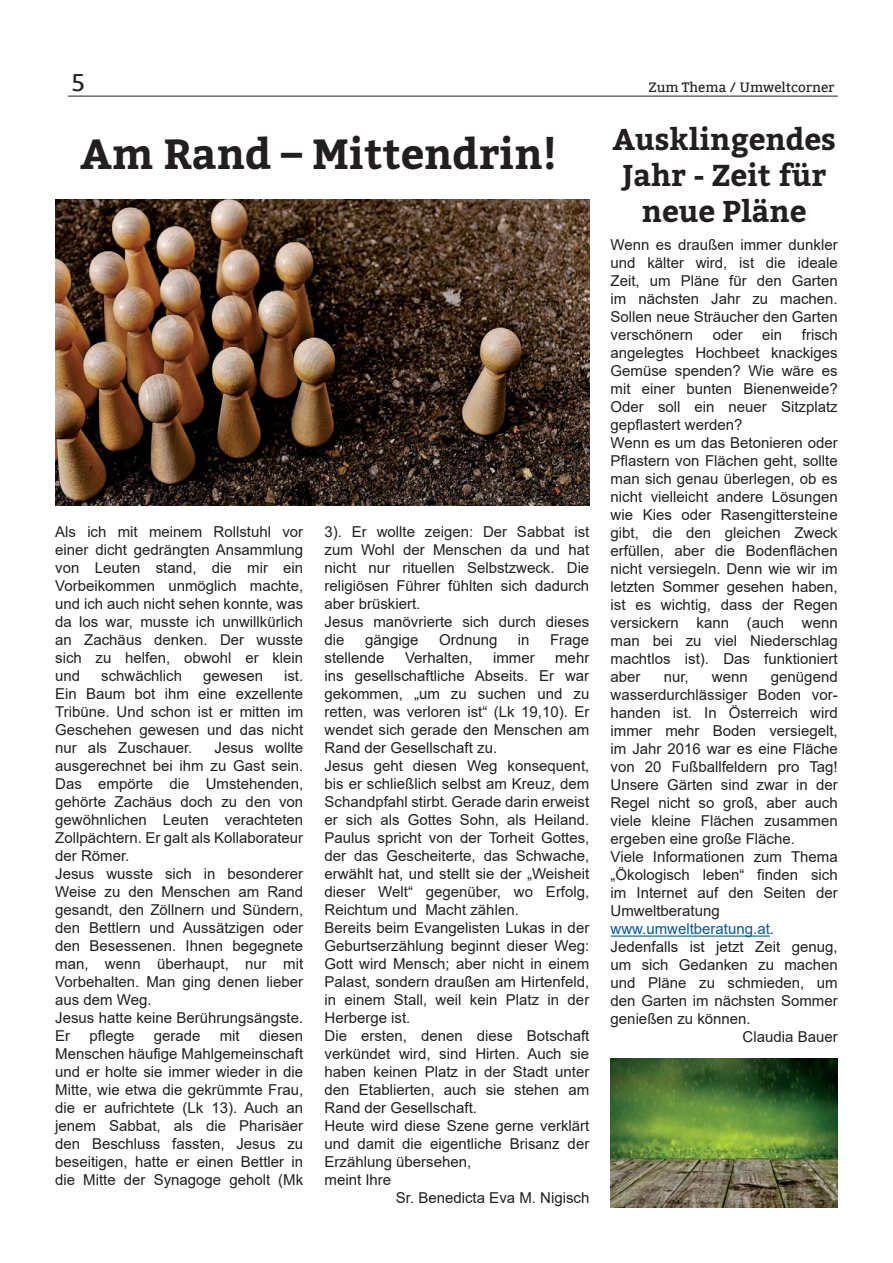
<style>
.page{position:relative;width:893px;height:1263px;background:#fff}
.page>*{position:absolute;margin:0;border:0;box-sizing:border-box;transform-origin:0 0}
.t1{font:700 42px "Bitter";color:#231f20}
.t2{font:700 30px/36px "Bitter";color:#231f20;text-align:center}
.t3{font:24px "Bitter";color:#231f20}
.t4{font:15px/18px "Arial";color:#231f20;text-align:justify}
.t5{font:15px "Arial";color:#0058a8}
.t6{font:13.5px "Bitter";color:#231f20}
.s1{color:#231f20}
</style>
<div class="page">
<hr style="left:68px;top:96px;width:770px;height:1px;background:#231f20">
<hr style="left:611px;top:936px;width:159px;height:1px;background:#0058a8">
<img style="left:56px;top:200px;width:533px;height:306px">
<img style="left:611px;top:1059px;width:227px;height:148px">
<h3 class="t3" style="left:72px;top:69px;width:14px">5</h3>
<p class="t6" style="left:648px;top:79px;width:188px">Zum Thema / Umweltcorner</p>
<h1 class="t1" style="left:80px;top:123px;width:478px">Am Rand – Mittendrin!</h1>
<h2 class="t2" style="left:612px;top:119px;width:225px">Ausklingendes<br>Jahr - Zeit für neue Pläne</h2>
<p class="t4" style="left:611px;top:236px;width:229px">Wenn es draußen immer dunkler und kälter wird, ist die ideale Zeit, um Pläne für den Garten im nächsten Jahr zu machen.<br>Sollen neue Sträucher den Garten verschönern</p>
<p class="t4" style="left:611px;top:326px;width:229px;text-align:left;text-indent:191px">frisch angelegtes Hochbeet knackiges<br>Gemüse spenden? Wie wäre es mit einer bunten Bienenweide?<br>Oder soll ein neuer Sitzplatz gepflastert werden?<br>Wenn es um das Betonieren oder<br>Pflastern von Flächen geht, sollte man sich genau überlegen, ob es nicht vielleicht andere Lösungen wie Kies oder Rasengittersteine gibt, die den gleichen Zweck erfüllen, aber die Bodenflächen nicht versiegeln. Denn wie wir im letzten Sommer gesehen haben, ist es wichtig, dass der Regen versickern kann (auch wenn man bei zu viel Niederschlag machtlos ist). Das funktioniert aber</p>
<p class="t4" style="left:713px;top:326px;width:32px">oder</p>
<p class="t4" style="left:762px;top:326px;width:22px">ein</p>
<p class="t4" style="left:325px;top:522px;width:266px;text-align:left">3). Er wollte zeigen: Der Sabbat ist zum Wohl der Menschen da und hat nicht nur rituellen Selbstzweck. Die religiösen Führer fühlten sich dadurch aber brüskiert.<br>Jesus manövrierte sich durch dieses die</p>
<p class="t4" style="left:55px;top:523px;width:250px">Als ich mit meinem Rollstuhl vor einer dicht gedrängten Ansammlung von Leuten stand, die mir ein Vorbeikommen unmöglich machte, und ich auch nicht sehen konnte, was da los war, musste ich unwillkürlich an Zachäus denken. Der wusste sich zu helfen, obwohl er klein und</p>
<p class="t4" style="left:365px;top:630px;width:55px">gängige</p>
<p class="t4" style="left:439px;top:630px;width:60px">Ordnung</p>
<p class="t4" style="left:518px;top:630px;width:13px">in</p>
<p class="t4" style="left:550px;top:630px;width:41px">Frage</p>
<p class="t4" style="left:325px;top:648px;width:62px">stellende</p>
<p class="t4" style="left:405px;top:648px;width:69px">Verhalten,</p>
<p class="t4" style="left:493px;top:648px;width:43px">immer</p>
<p class="t4" style="left:555px;top:648px;width:36px">mehr</p>
<p class="t4" style="left:325px;top:666px;width:266px">ins gesellschaftliche Abseits. Er war</p>
<p class="t4" style="left:325px;top:684px;width:266px">gekommen, „um zu suchen und zu</p>
<p class="t4" style="left:325px;top:702px;width:266px">retten, was verloren ist“ (Lk 19,10). Er</p>
<p class="t4" style="left:325px;top:720px;width:266px">wendet sich gerade den Menschen am</p>
<p class="t4" style="left:325px;top:738px;width:174px">Rand der Gesellschaft zu.</p>
<p class="t4" style="left:325px;top:756px;width:266px">Jesus geht diesen Weg konsequent,</p>
<p class="t4" style="left:325px;top:774px;width:266px">bis er schließlich selbst am Kreuz, dem</p>
<p class="t4" style="left:325px;top:792px;width:266px">Schandpfahl stirbt. Gerade darin erweist</p>
<p class="t4" style="left:325px;top:810px;width:266px">er sich als Gottes Sohn, als Heiland.</p>
<p class="t4" style="left:325px;top:828px;width:266px">Paulus spricht von der Torheit Gottes,</p>
<p class="t4" style="left:325px;top:846px;width:266px">der das Gescheiterte, das Schwache,</p>
<p class="t4" style="left:325px;top:864px;width:266px">erwählt hat, und stellt sie der „Weisheit</p>
<p class="t4" style="left:325px;top:882px;width:266px">dieser Welt“ gegenüber, wo Erfolg,</p>
<p class="t4" style="left:325px;top:900px;width:196px">Reichtum und Macht zählen.</p>
<p class="t4" style="left:325px;top:918px;width:266px">Bereits beim Evangelisten Lukas in der</p>
<p class="t4" style="left:325px;top:936px;width:266px">Geburtserzählung beginnt dieser Weg:</p>
<p class="t4" style="left:325px;top:954px;width:266px">Gott wird Mensch; aber nicht in einem</p>
<p class="t4" style="left:325px;top:972px;width:266px">Palast, sondern draußen am Hirtenfeld,</p>
<p class="t4" style="left:325px;top:990px;width:266px">in einem Stall, weil kein Platz in der</p>
<p class="t4" style="left:325px;top:1008px;width:87px">Herberge ist.</p>
<p class="t4" style="left:325px;top:1026px;width:266px">Die ersten, denen diese Botschaft</p>
<p class="t4" style="left:325px;top:1044px;width:266px">verkündet wird, sind Hirten. Auch sie</p>
<p class="t4" style="left:325px;top:1062px;width:266px">haben keinen Platz in der Stadt unter</p>
<p class="t4" style="left:325px;top:1080px;width:266px">den Etablierten, auch sie stehen am</p>
<p class="t4" style="left:325px;top:1098px;width:154px">Rand der Gesellschaft.</p>
<p class="t4" style="left:325px;top:1116px;width:266px">Heute wird diese Szene gerne verklärt</p>
<p class="t4" style="left:325px;top:1134px;width:266px">und damit die eigentliche Brisanz der</p>
<p class="t4" style="left:325px;top:1152px;width:148px">Erzählung übersehen,</p>
<p class="t4" style="left:325px;top:1170px;width:68px">meint Ihre</p>
<p class="t4" style="left:396px;top:1188px;width:195px">Sr. Benedicta Eva M. Nigisch</p>
<p class="t4" style="left:101px;top:667px;width:82px">schwächlich</p>
<p class="t4" style="left:203px;top:667px;width:62px">gewesen</p>
<p class="t4" style="left:55px;top:667px;width:250px;text-indent:229px">ist.<br>Ein Baum bot ihm eine exzellente Tribüne. Und schon ist er mitten im Geschehen gewesen und das nicht nur als Zuschauer.</p>
<p class="t4" style="left:664px;top:668px;width:27px">nur,</p>
<p class="t4" style="left:712px;top:668px;width:37px">wenn</p>
<p class="t4" style="left:771px;top:668px;width:68px">genügend</p>
<p class="t4" style="left:611px;top:686px;width:229px">wasserdurchlässiger Boden vor-</p>
<p class="t4" style="left:611px;top:704px;width:229px">handen ist. In Österreich wird</p>
<p class="t4" style="left:611px;top:722px;width:229px">immer mehr Boden versiegelt,</p>
<p class="t4" style="left:611px;top:740px;width:229px">im Jahr 2016 war es eine Fläche</p>
<p class="t4" style="left:611px;top:758px;width:229px">von 20 Fußballfeldern pro Tag!</p>
<p class="t4" style="left:611px;top:776px;width:229px">Unsere Gärten sind zwar in der</p>
<p class="t4" style="left:611px;top:794px;width:229px">Regel nicht so groß, aber auch</p>
<p class="t4" style="left:611px;top:812px;width:229px">viele kleine Flächen zusammen</p>
<p class="t4" style="left:611px;top:830px;width:186px">ergeben eine große Fläche.</p>
<p class="t4" style="left:611px;top:848px;width:229px">Viele Informationen zum Thema</p>
<p class="t4" style="left:611px;top:866px;width:229px">„Ökologisch leben“ finden sich</p>
<p class="t4" style="left:611px;top:884px;width:229px">im Internet auf den Seiten der</p>
<p class="t4" style="left:611px;top:902px;width:111px">Umweltberatung</p>
<p class="t5" style="left:611px;top:921px;width:165px">www.umweltberatung.at<span class="s1">.</span></p>
<p class="t4" style="left:611px;top:938px;width:229px">Jedenfalls ist jetzt Zeit genug,</p>
<p class="t4" style="left:611px;top:956px;width:229px">um sich Gedanken zu machen</p>
<p class="t4" style="left:611px;top:974px;width:229px">und Pläne zu schmieden, um</p>
<p class="t4" style="left:611px;top:992px;width:229px">den Garten im nächsten Sommer</p>
<p class="t4" style="left:611px;top:1010px;width:142px">genießen zu können.</p>
<p class="t4" style="left:743px;top:1028px;width:97px">Claudia Bauer</p>
<p class="t4" style="left:55px;top:739px;width:250px;text-align:left;text-indent:159px">Jesus wollte ausgerechnet bei ihm zu Gast sein.<br>Das empörte die Umstehenden, gehörte Zachäus doch zu den von gewöhnlichen Leuten verachteten<br>Zollpächtern. Er galt als Kollaborateur der Römer.<br>Jesus wusste sich in besonderer<br>Weise zu den Menschen am Rand gesandt, den Zöllnern und Sündern, den Bettlern und Aussätzigen oder den Besessenen. Ihnen begegnete man, wenn überhaupt, nur mit<br>Vorbehalten. Man ging denen lieber aus dem Weg.<br>Jesus hatte keine Berührungsängste.<br>Er</p>
<p class="t4" style="left:89px;top:1027px;width:47px">pflegte</p>
<p class="t4" style="left:154px;top:1027px;width:48px">gerade</p>
<p class="t4" style="left:220px;top:1027px;width:21px">mit</p>
<p class="t4" style="left:55px;top:1027px;width:250px;text-indent:204px">diesen Menschen häufige Mahlgemeinschaft und er holte sie immer wieder in die Mitte, wie etwa die gekrümmte Frau, die er aufrichtete (Lk 13). Auch an jenem Sabbat, als die Pharisäer den Beschluss fassten, Jesus zu beseitigen, hatte er einen Bettler in die Mitte der Synagoge geholt (Mk</p>
</div>
